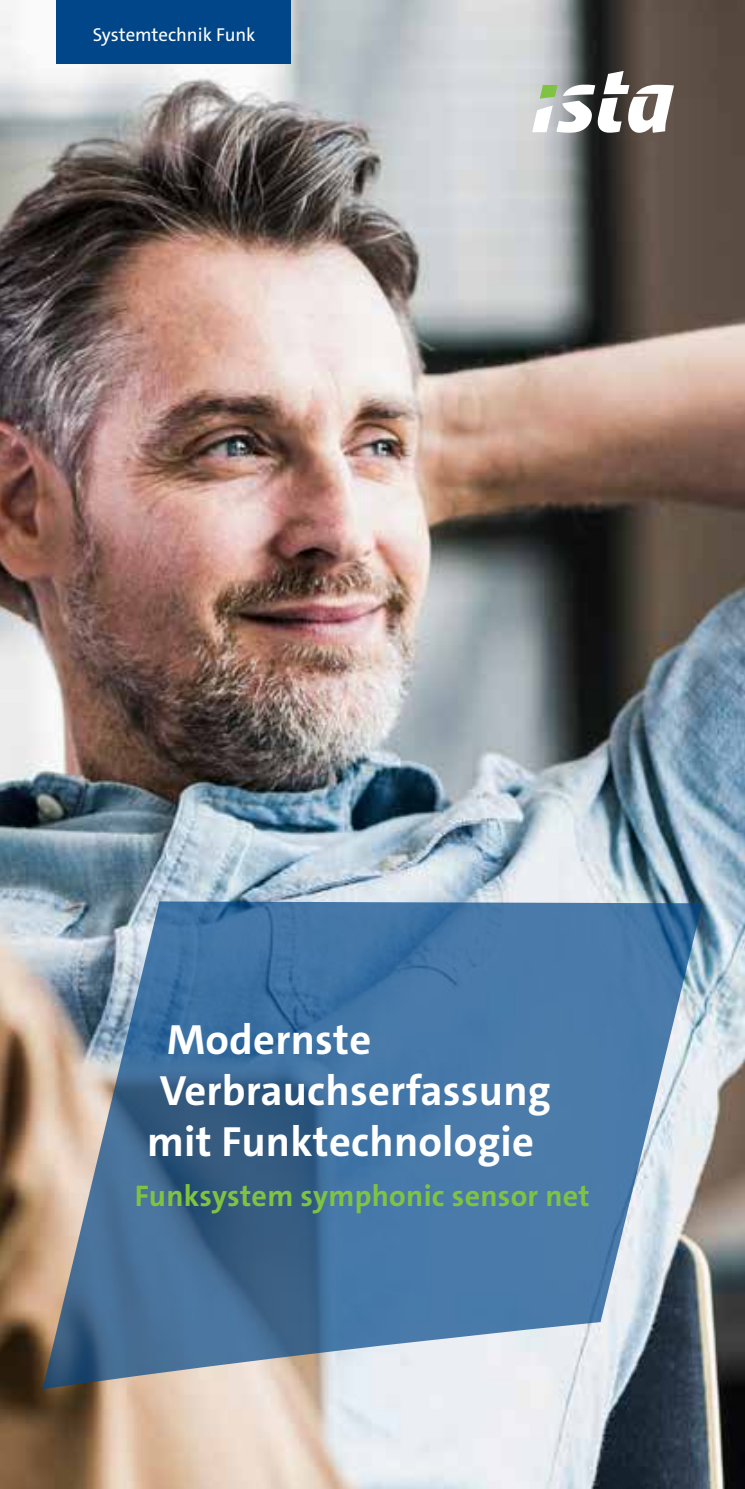
<style>
.page{position:relative;width:745px;height:1489px;background:#fff}
.page>*{position:absolute;margin:0;border:0;box-sizing:border-box;transform-origin:0 0}
.t1{font:700 42.5px/51px "The Sans E5";letter-spacing:.005em;color:#fff}
.t2{font:700 30px "The Sans E5";letter-spacing:.01em;color:#80c342}
.t3{font:18.75px "The Sans E5";color:#fff}
</style>
<div class="page">
<img style="left:1px;top:0;width:743px;height:1488px">
<div style="left:57px;top:0;width:234px;height:64px;background:#004689"></div>
<svg style="left:0;top:0;width:1px;height:1488px"></svg>
<svg style="left:43px;top:901px;width:659px;height:487px;background:#5f84a7"></svg>
<svg style="left:531px;top:71px;width:142px;height:62px"></svg>
<p class="t3" style="left:93px;top:22px;width:164px">Systemtechnik Funk</p>
<p class="t1" style="left:147px;top:1014px;width:405px;text-indent:20px">Modernste<br>Verbrauchserfassung mit Funktechnologie</p>
<p class="t2" style="left:135px;top:1176px;width:456px">Funksystem symphonic sensor net</p>
</div>
